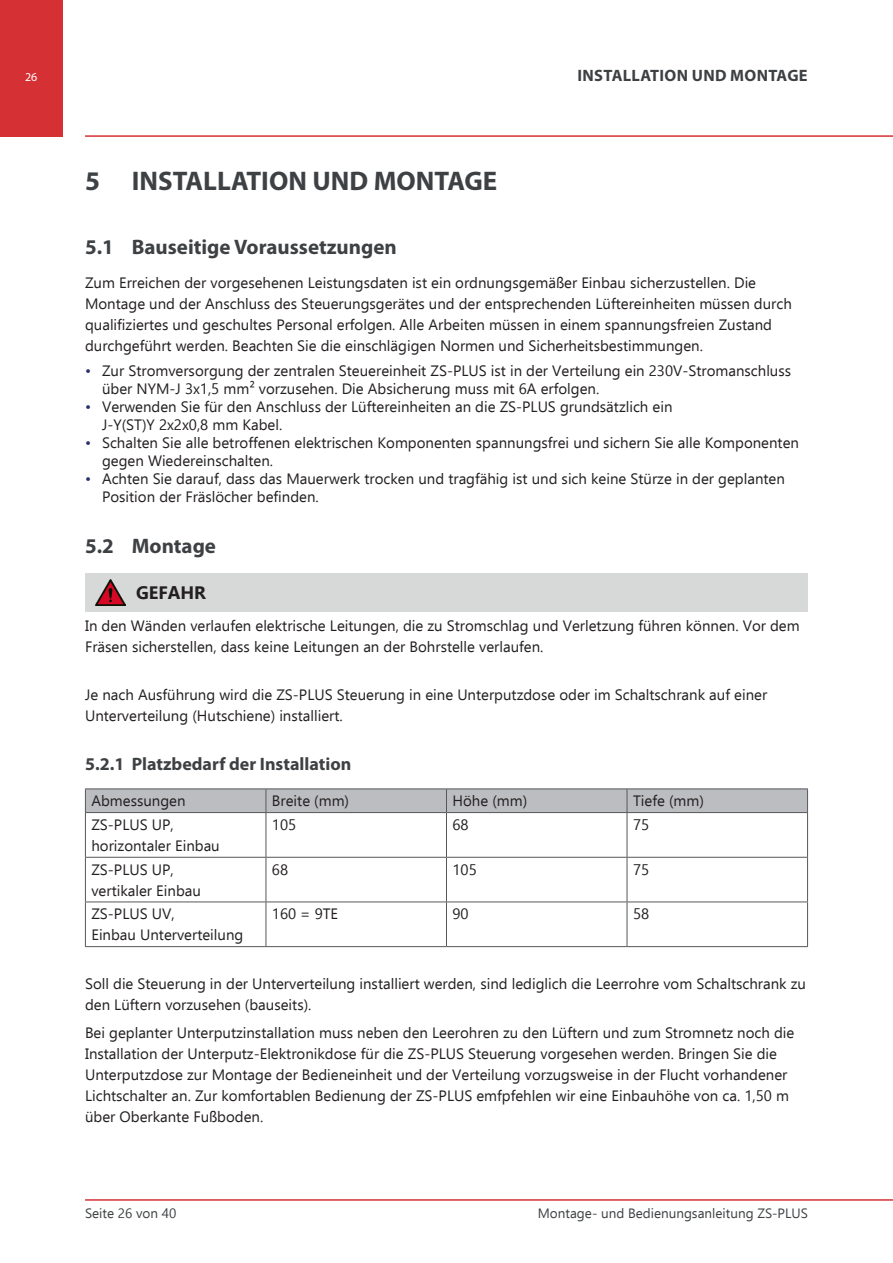
<style>
.page{position:relative;width:893px;height:1263px;background:#fff}
.page>*{position:absolute;margin:0;border:0;box-sizing:border-box;transform-origin:0 0}
.t1{font:700 27px "Myriad Pro";color:#3e4143}
.t2{font:700 21px "Myriad Pro";color:#3e4143}
.t3{font:700 18px "Myriad Pro";color:#3e4143}
.t4{font:700 18px "Ebrima";color:#231f20}
.t5{font:700 16.5px "Myriad Pro";letter-spacing:.02em;color:#3e4143}
.t6{font:15px/21px "Ebrima";color:#231f20}
.t7{font:13.5px "Ebrima";color:#3e4143}
.t8{font:12px "Myriad Pro";color:#fff}
.s1{color:#262c67}
</style>
<div class="page">
<hr style="left:85px;top:135px;width:808px;height:2px;background:#d53134">
<hr style="left:85px;top:1199px;width:808px;height:2px;background:#d53134">
<div style="left:0;top:0;width:63px;height:137px;background:#d53134"></div>
<div style="left:85px;top:574px;width:723px;height:38px;background:#d6d9d8"></div>
<img style="left:96px;top:579px;width:30px;height:27px">
<hr style="left:85px;top:788px;width:181px;height:1px;background:#57585a">
<hr style="left:85px;top:812px;width:181px;height:1px;background:#57585a">
<hr style="left:85px;top:813px;width:1px;height:44px;background:#57585a">
<hr style="left:85px;top:857px;width:181px;height:1px;background:#57585a">
<hr style="left:85px;top:858px;width:1px;height:43px;background:#57585a">
<hr style="left:85px;top:901px;width:181px;height:1px;background:#57585a">
<hr style="left:85px;top:902px;width:1px;height:44px;background:#57585a">
<hr style="left:85px;top:946px;width:181px;height:1px;background:#57585a">
<hr style="left:266px;top:788px;width:180px;height:1px;background:#57585a">
<hr style="left:446px;top:788px;width:181px;height:1px;background:#57585a">
<hr style="left:627px;top:788px;width:181px;height:1px;background:#57585a">
<div style="left:85px;top:789px;width:723px;height:23px;background:#bcbdc0"></div>
<hr style="left:266px;top:812px;width:180px;height:1px;background:#57585a">
<hr style="left:266px;top:813px;width:1px;height:44px;background:#57585a">
<hr style="left:446px;top:812px;width:181px;height:1px;background:#57585a">
<hr style="left:446px;top:813px;width:1px;height:44px;background:#57585a">
<hr style="left:627px;top:812px;width:181px;height:1px;background:#57585a">
<hr style="left:627px;top:813px;width:1px;height:44px;background:#57585a">
<hr style="left:807px;top:813px;width:1px;height:44px;background:#57585a">
<hr style="left:266px;top:857px;width:180px;height:1px;background:#57585a">
<hr style="left:266px;top:858px;width:1px;height:43px;background:#57585a">
<hr style="left:446px;top:857px;width:181px;height:1px;background:#57585a">
<hr style="left:446px;top:858px;width:1px;height:43px;background:#57585a">
<hr style="left:627px;top:857px;width:181px;height:1px;background:#57585a">
<hr style="left:627px;top:858px;width:1px;height:43px;background:#57585a">
<hr style="left:807px;top:858px;width:1px;height:43px;background:#57585a">
<hr style="left:266px;top:901px;width:180px;height:1px;background:#57585a">
<hr style="left:266px;top:902px;width:1px;height:44px;background:#57585a">
<hr style="left:446px;top:901px;width:181px;height:1px;background:#57585a">
<hr style="left:446px;top:902px;width:1px;height:44px;background:#57585a">
<hr style="left:627px;top:901px;width:181px;height:1px;background:#57585a">
<hr style="left:627px;top:902px;width:1px;height:44px;background:#57585a">
<hr style="left:807px;top:902px;width:1px;height:44px;background:#57585a">
<hr style="left:266px;top:946px;width:180px;height:1px;background:#57585a">
<hr style="left:446px;top:946px;width:181px;height:1px;background:#57585a">
<hr style="left:627px;top:946px;width:181px;height:1px;background:#57585a">
<p class="t8" style="left:25px;top:70px;width:14px">26</p>
<h1 class="t1" style="left:85px;top:166px;width:414px">5 INSTALLATION UND MONTAGE</h1>
<p class="t5" style="left:577px;top:67px;width:232px">INSTALLATION UND MONTAGE</p>
<h2 class="t2" style="left:85px;top:236px;width:313px">5.1 Bauseitige Voraussetzungen</h2>
<p class="t6" style="left:85px;top:272px;width:708px">Zum Erreichen der vorgesehenen Leistungsdaten ist ein ordnungsgemäßer Einbau sicherzustellen. Die Montage und der Anschluss des Steuerungsgerätes und der entsprechenden Lüftereinheiten müssen durch qualifiziertes und geschultes Personal erfolgen. Alle Arbeiten müssen in einem spannungsfreien Zustand durchgeführt werden. Beachten Sie die einschlägigen Normen und Sicherheitsbestimmungen.</p>
<p class="t6" style="left:102px;top:361px;width:691px;line-height:18px;text-indent:-17px"><span class="s1">•</span> Zur Stromversorgung der zentralen Steuereinheit ZS-PLUS ist in der Verteilung ein 230V-Stromanschluss über NYM-J 3x1,5 mm² vorzusehen. Die Absicherung muss mit 6A erfolgen.</p>
<p class="t6" style="left:102px;top:397px;width:572px;line-height:18px;text-indent:-17px"><span class="s1">•</span> Verwenden Sie für den Anschluss der Lüftereinheiten an die ZS-PLUS grundsätzlich ein<br>J-Y(ST)Y 2x2x0,8 mm Kabel.</p>
<p class="t6" style="left:102px;top:433px;width:698px;line-height:18px;text-indent:-17px"><span class="s1">•</span> Schalten Sie alle betroffenen elektrischen Komponenten spannungsfrei und sichern Sie alle Komponenten gegen Wiedereinschalten.</p>
<p class="t6" style="left:102px;top:469px;width:684px;line-height:18px;text-indent:-17px"><span class="s1">•</span> Achten Sie darauf, dass das Mauerwerk trocken und tragfähig ist und sich keine Stürze in der geplanten<br>Position der Fräslöcher befinden.</p>
<h2 class="t2" style="left:85px;top:534px;width:133px">5.2 Montage</h2>
<p class="t4" style="left:136px;top:578px;width:71px">GEFAHR</p>
<p class="t6" style="left:85px;top:614px;width:716px">In den Wänden verlaufen elektrische Leitungen, die zu Stromschlag und Verletzung führen können. Vor dem<br>Fräsen sicherstellen, dass keine Leitungen an der Bohrstelle verlaufen.</p>
<p class="t6" style="left:85px;top:684px;width:684px">Je nach Ausführung wird die ZS-PLUS Steuerung in eine Unterputzdose oder im Schaltschrank auf einer<br>Unterverteilung (Hutschiene) installiert.</p>
<p class="t3" style="left:85px;top:754px;width:268px">5.2.1 Platzbedarf der Installation</p>
<p class="t6" style="left:91px;top:790px;width:96px">Abmessungen</p>
<p class="t6" style="left:272px;top:790px;width:79px">Breite (mm)</p>
<p class="t6" style="left:452px;top:790px;width:76px">Höhe (mm)</p>
<p class="t6" style="left:633px;top:790px;width:72px">Tiefe (mm)</p>
<p class="t6" style="left:91px;top:813px;width:130px">ZS-PLUS UP, horizontaler Einbau</p>
<p class="t6" style="left:272px;top:813px;width:26px">105</p>
<p class="t6" style="left:452px;top:813px;width:18px">68</p>
<p class="t6" style="left:633px;top:813px;width:18px">75</p>
<p class="t6" style="left:91px;top:858px;width:111px">ZS-PLUS UP, vertikaler Einbau</p>
<p class="t6" style="left:272px;top:858px;width:18px">68</p>
<p class="t6" style="left:452px;top:858px;width:26px">105</p>
<p class="t6" style="left:633px;top:858px;width:18px">75</p>
<p class="t6" style="left:91px;top:903px;width:153px">ZS-PLUS UV,<br>Einbau Unterverteilung</p>
<p class="t6" style="left:272px;top:903px;width:68px">160 = 9TE</p>
<p class="t6" style="left:452px;top:903px;width:18px">90</p>
<p class="t6" style="left:633px;top:903px;width:18px">58</p>
<p class="t6" style="left:85px;top:973px;width:723px">Soll die Steuerung in der Unterverteilung installiert werden, sind lediglich die Leerrohre vom Schaltschrank zu den Lüftern vorzusehen (bauseits).</p>
<p class="t6" style="left:85px;top:1021px;width:711px">Bei geplanter Unterputzinstallation muss neben den Leerohren zu den Lüftern und zum Stromnetz noch die Installation der Unterputz-Elektronikdose für die ZS-PLUS Steuerung vorgesehen werden. Bringen Sie die Unterputzdose zur Montage der Bedieneinheit und der Verteilung vorzugsweise in der Flucht vorhandener Lichtschalter an. Zur komfortablen Bedienung der ZS-PLUS emfpfehlen wir eine Einbauhöhe von ca. 1,50 m über Oberkante Fußboden.</p>
<p class="t7" style="left:85px;top:1203px;width:93px">Seite 26 von 40</p>
<p class="t7" style="left:538px;top:1203px;width:272px">Montage- und Bedienungsanleitung ZS-PLUS</p>
</div>
